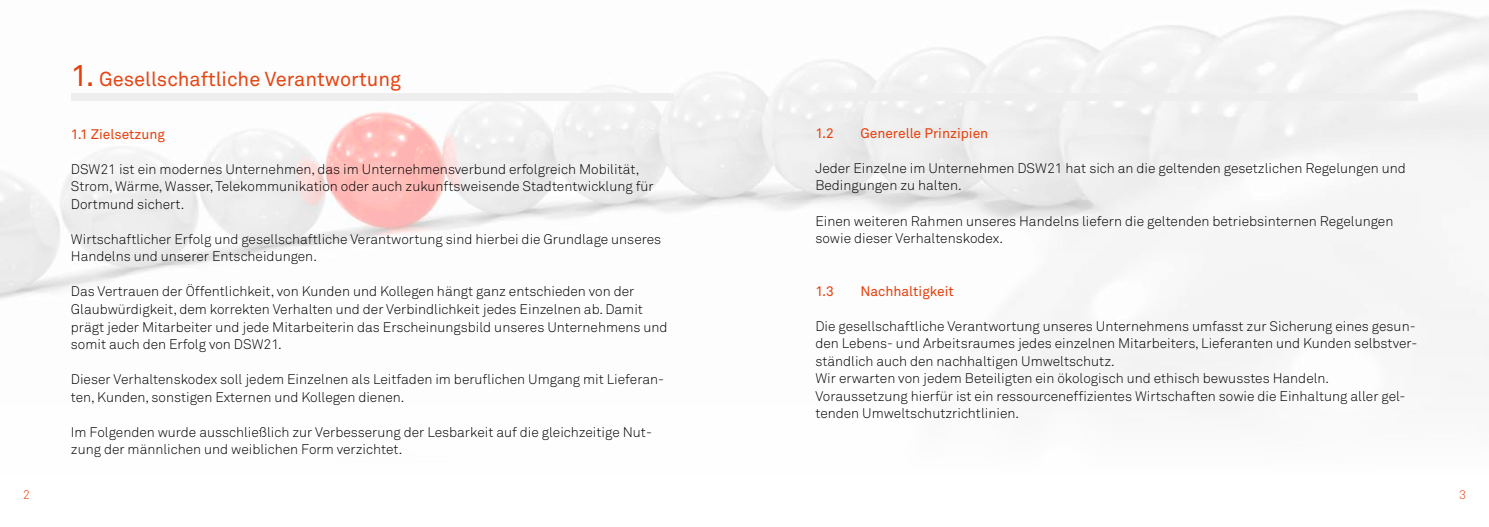
<style>
.page{position:relative;width:1489px;height:527px;background:#fff}
.page>*{position:absolute;margin:0;border:0;box-sizing:border-box;transform-origin:0 0}
.t1{font:20px "Akkurat";color:#e54513}
.t2{font:300 13.75px/17.5px "Akkurat";color:#000}
.t3{font:13.75px "Akkurat";color:#e63f0c}
.t4{font:300 12.5px "Akkurat";color:#e63f0c}
.s1{font-size:30px;color:#e63f0c}
</style>
<div class="page">
<img style="left:0;top:10px;width:1488px;height:388px">
<div style="left:815px;top:94px;width:602px;height:7px;background:#eee"></div>
<div style="left:71px;top:94px;width:602px;height:7px;background:#eee"></div>
<h1 class="t1" style="left:71px;top:66px;width:331px"><span class="s1">1.</span> Gesellschaftliche Verantwortung</h1>
<p class="t3" style="left:71px;top:125px;width:95px">1.1 Zielsetzung</p>
<p class="t2" style="left:71px;top:160px;width:584px">DSW21 ist ein modernes Unternehmen, das im Unternehmensverbund erfolgreich Mobilität,<br>Strom, Wärme, Wasser, Telekommunikation oder auch zukunftsweisende Stadtentwicklung für<br>Dortmund sichert.</p>
<p class="t2" style="left:71px;top:230px;width:592px">Wirtschaftlicher Erfolg und gesellschaftliche Verantwortung sind hierbei die Grundlage unseres<br>Handelns und unserer Entscheidungen.</p>
<p class="t2" style="left:71px;top:282px;width:598px">Das Vertrauen der Öffentlichkeit, von Kunden und Kollegen hängt ganz entschieden von der Glaubwürdigkeit, dem korrekten Verhalten und der Verbindlichkeit jedes Einzelnen ab. Damit prägt jeder Mitarbeiter und jede Mitarbeiterin das Erscheinungsbild unseres Unternehmens und somit auch den Erfolg von DSW21.</p>
<p class="t2" style="left:71px;top:370px;width:594px">Dieser Verhaltenskodex soll jedem Einzelnen als Leitfaden im beruflichen Umgang mit Lieferan&shy;ten, Kunden, sonstigen Externen und Kollegen dienen.</p>
<p class="t2" style="left:71px;top:422px;width:582px">Im Folgenden wurde ausschließlich zur Verbesserung der Lesbarkeit auf die gleichzeitige Nut&shy;zung der männlichen und weiblichen Form verzichtet.</p>
<p class="t3" style="left:815px;top:124px;width:20px">1.2</p>
<p class="t3" style="left:860px;top:124px;width:129px">Generelle Prinzipien</p>
<p class="t2" style="left:815px;top:159px;width:592px">Jeder Einzelne im Unternehmen DSW21 hat sich an die geltenden gesetzlichen Regelungen und<br>Bedingungen zu halten.</p>
<p class="t2" style="left:815px;top:211px;width:579px">Einen weiteren Rahmen unseres Handelns liefern die geltenden betriebsinternen Regelungen sowie dieser Verhaltenskodex.</p>
<p class="t3" style="left:815px;top:282px;width:20px">1.3</p>
<p class="t3" style="left:860px;top:282px;width:95px">Nachhaltigkeit</p>
<p class="t2" style="left:815px;top:316px;width:603px">Die gesellschaftliche Verantwortung unseres Unternehmens umfasst zur Sicherung eines gesun&shy;den Lebens- und Arbeitsraumes jedes einzelnen Mitarbeiters, Lieferanten und Kunden selbstver&shy;ständlich auch den nachhaltigen Umweltschutz.<br>Wir erwarten von jedem Beteiligten ein ökologisch und ethisch bewusstes Handeln.<br>Voraussetzung hierfür ist ein ressourceneffizientes Wirtschaften sowie die Einhaltung aller gel&shy;tenden Umweltschutzrichtlinien.</p>
<p class="t4" style="left:23px;top:486px;width:9px">2</p>
<p class="t4" style="left:1458px;top:486px;width:9px">3</p>
</div>
